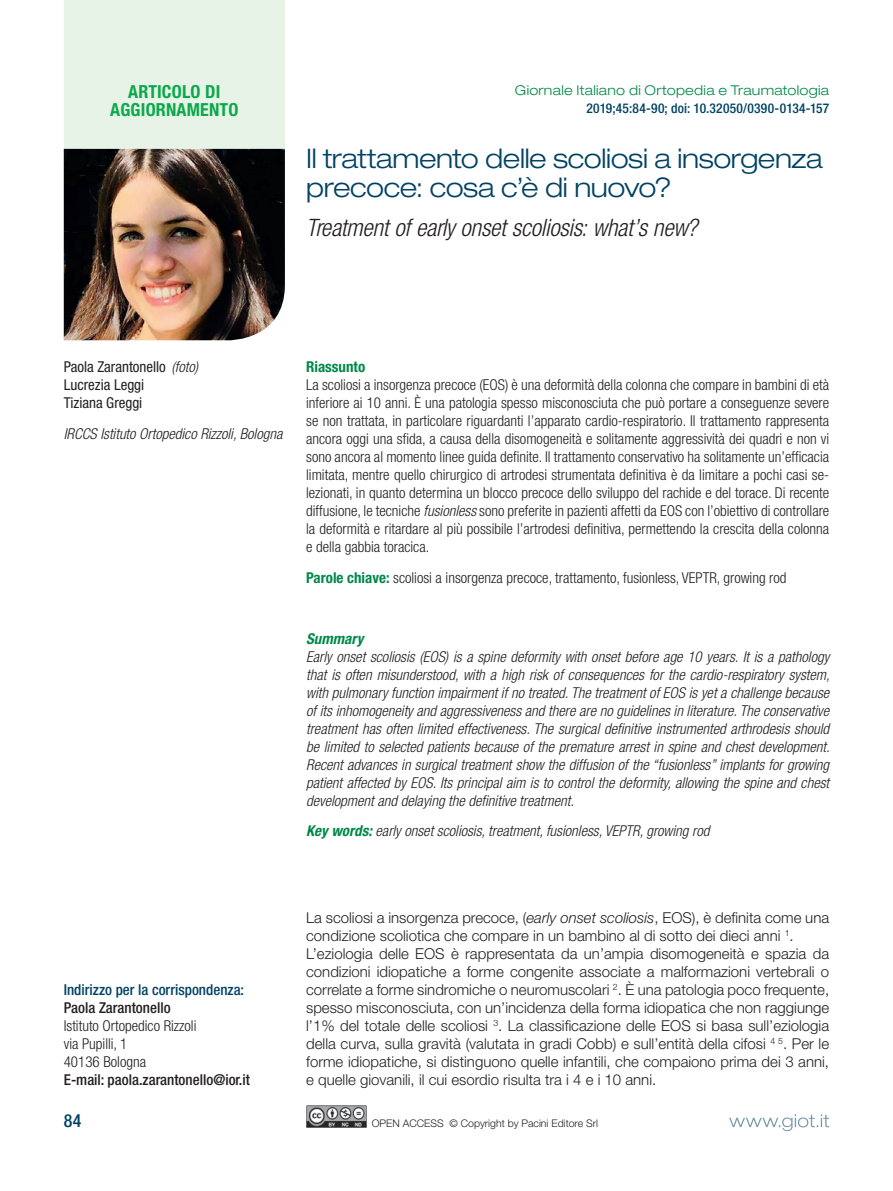
<style>
.page{position:relative;width:893px;height:1191px;background:#fff}
.page>*{position:absolute;margin:0;border:0;box-sizing:border-box;transform-origin:0 0}
.t1{font:300 expanded 27px/28.5px "Helvetica Neue LT Std";letter-spacing:-.015em;color:#004264}
.t2{font:italic 300 condensed 24px "Helvetica Neue LT Std";letter-spacing:-.01em;color:#231f20}
.t3{font:700 condensed 18px/18px "Helvetica Neue LT Std";letter-spacing:.01em;color:#0ca84b;text-align:center}
.t4{font:500 condensed 18px "Helvetica Neue LT Std";color:#004264}
.t5{font:300 condensed 15px/18px "Helvetica Neue LT Std";color:#231f20}
.t6{font:italic 300 condensed 15px/18px "Helvetica Neue LT Std";color:#231f20;text-align:justify}
.t7{font:300 15px/18px "Helvetica Neue LT Std";color:#231f20}
.t8{font:condensed 15px/18px "Helvetica Neue LT Std";color:#231f20}
.t9{font:500 condensed 15px "Helvetica Neue LT Std";color:#231f20}
.t10{font:500 condensed 15px "Helvetica Neue LT Std";color:#004264}
.t11{font:700 condensed 15px "Helvetica Neue LT Std";color:#00884a}
.t12{font:italic 700 condensed 15px "Helvetica Neue LT Std";color:#00884a}
.t13{font:300 expanded 13.5px "Helvetica Neue LT Std";letter-spacing:.02em;color:#00884a}
.t14{font:500 condensed 13.5px "Helvetica Neue LT Std";letter-spacing:.02em;color:#004264}
.t15{font:300 10.5px "Helvetica Neue LT Std";color:#231f20}
.s1{font-weight:300;font-style:italic}
.s2{font-style:italic}
.s3{font-weight:700;color:#00884a}
</style>
<div class="page">
<div style="left:64px;top:0;width:221px;height:149px;background:#e7f3e7"></div>
<svg style="left:729px;top:1114px;width:100px;height:17px"></svg>
<img style="left:306px;top:1106px;width:60px;height:21px">
<img style="left:64px;top:149px;width:221px;height:191px">
<p class="t3" style="left:110px;top:82px;width:130px">ARTICOLO DI<br>AGGIORNAMENTO</p>
<p class="t13" style="left:515px;top:82px;width:316px">Giornale Italiano di Ortopedia e Traumatologia</p>
<p class="t14" style="left:586px;top:100px;width:244px">2019;45:84-90; doi: 10.32050/0390-0134-157</p>
<h1 class="t1" style="left:306px;top:144px;width:518px">Il trattamento delle scoliosi a insorgenza precoce: cosa c’è di nuovo?</h1>
<h2 class="t2" style="left:306px;top:214px;width:393px">Treatment of early onset scoliosis: what’s new?</h2>
<p class="t8" style="left:64px;top:358px;width:136px">Paola Zarantonello <span class="s1">(foto)<br></span>Lucrezia Leggi<br>Tiziana Greggi</p>
<p class="t6" style="left:64px;top:425px;width:220px">IRCCS Istituto Ortopedico Rizzoli, Bologna</p>
<p class="t11" style="left:306px;top:358px;width:61px">Riassunto</p>
<p class="t5" style="left:306px;top:376px;width:525px;text-align:justify">La scoliosi a insorgenza precoce (EOS) è una deformità della colonna che compare in bambini di età inferiore ai 10 anni. È una patologia spesso misconosciuta che può portare a conseguenze severe se non trattata, in particolare riguardanti l’apparato cardio-respiratorio. Il trattamento rappresenta ancora oggi una sfida, a causa della disomogeneità e solitamente aggressività dei quadri e non vi sono ancora al momento linee guida definite. Il trattamento conservativo ha solitamente un’efficacia limitata, mentre quello chirurgico di artrodesi strumentata definitiva è da limitare a pochi casi se&shy;lezionati, in quanto determina un blocco precoce dello sviluppo del rachide e del torace. Di recente diffusione, le tecniche <span class="s2">fusionless</span> sono preferite in pazienti affetti da EOS con l’obiettivo di controllare la deformità e ritardare al più possibile l’artrodesi definitiva, permettendo la crescita della colonna e della gabbia toracica.</p>
<p class="t5" style="left:306px;top:568px;width:482px"><span class="s3">Parole chiave:</span> scoliosi a insorgenza precoce, trattamento, fusionless, VEPTR, growing rod</p>
<p class="t12" style="left:306px;top:629px;width:59px">Summary</p>
<p class="t6" style="left:306px;top:647px;width:525px">Early onset scoliosis (EOS) is a spine deformity with onset before age 10 years. It is a pathology that is often misunderstood, with a high risk of consequences for the cardio-respiratory system, with pulmonary function impairment if no treated. The treatment of EOS is yet a challenge because of its inhomogeneity and aggressiveness and there are no guidelines in literature. The conservative treatment has often limited effectiveness. The surgical definitive instrumented arthrodesis should be limited to selected patients because of the premature arrest in spine and chest development.<br>Recent advances in surgical treatment show the diffusion of the “fusionless” implants for growing patient affected by EOS. Its principal aim is to control the deformity, allowing the spine and chest development and delaying the definitive treatment.</p>
<p class="t6" style="left:306px;top:822px;width:405px"><span class="s3">Key words:</span> early onset scoliosis, treatment, fusionless, VEPTR, growing rod</p>
<p class="t10" style="left:64px;top:980px;width:182px">Indirizzo per la corrispondenza:</p>
<p class="t9" style="left:64px;top:998px;width:108px">Paola Zarantonello</p>
<p class="t5" style="left:64px;top:1016px;width:134px">Istituto Ortopedico Rizzoli via Pupilli, 1<br>40136 Bologna</p>
<p class="t9" style="left:64px;top:1070px;width:188px">E-mail: paola.zarantonello@ior.it</p>
<p class="t4" style="left:64px;top:1110px;width:19px">84</p>
<p class="t7" style="left:306px;top:908px;width:525px">La scoliosi a insorgenza precoce, (<span class="s2">early onset scoliosis</span>, EOS), è definita come una condizione scoliotica che compare in un bambino al di sotto dei dieci anni <sup>1</sup>.<br>L’eziologia delle EOS è rappresentata da un’ampia disomogeneità e spazia da condizioni idiopatiche a forme congenite associate a malformazioni vertebrali o correlate a forme sindromiche o neuromuscolari <sup>2</sup>. È una patologia poco frequente, spesso misconosciuta, con un’incidenza della forma idiopatica che non raggiunge l’1% del totale delle scoliosi <sup>3</sup>. La classificazione delle EOS si basa sull’eziologia della curva, sulla gravità (valutata in gradi Cobb) e sull’entità della cifosi <sup>4</sup> <sup>5</sup>. Per le forme idiopatiche, si distinguono quelle infantili, che compaiono prima dei 3 anni, e quelle giovanili, il cui esordio risulta tra i 4 e i 10 anni.</p>
<p class="t15" style="left:372px;top:1117px;width:228px">OPEN ACCESS © Copyright by Pacini Editore Srl</p>
</div>
